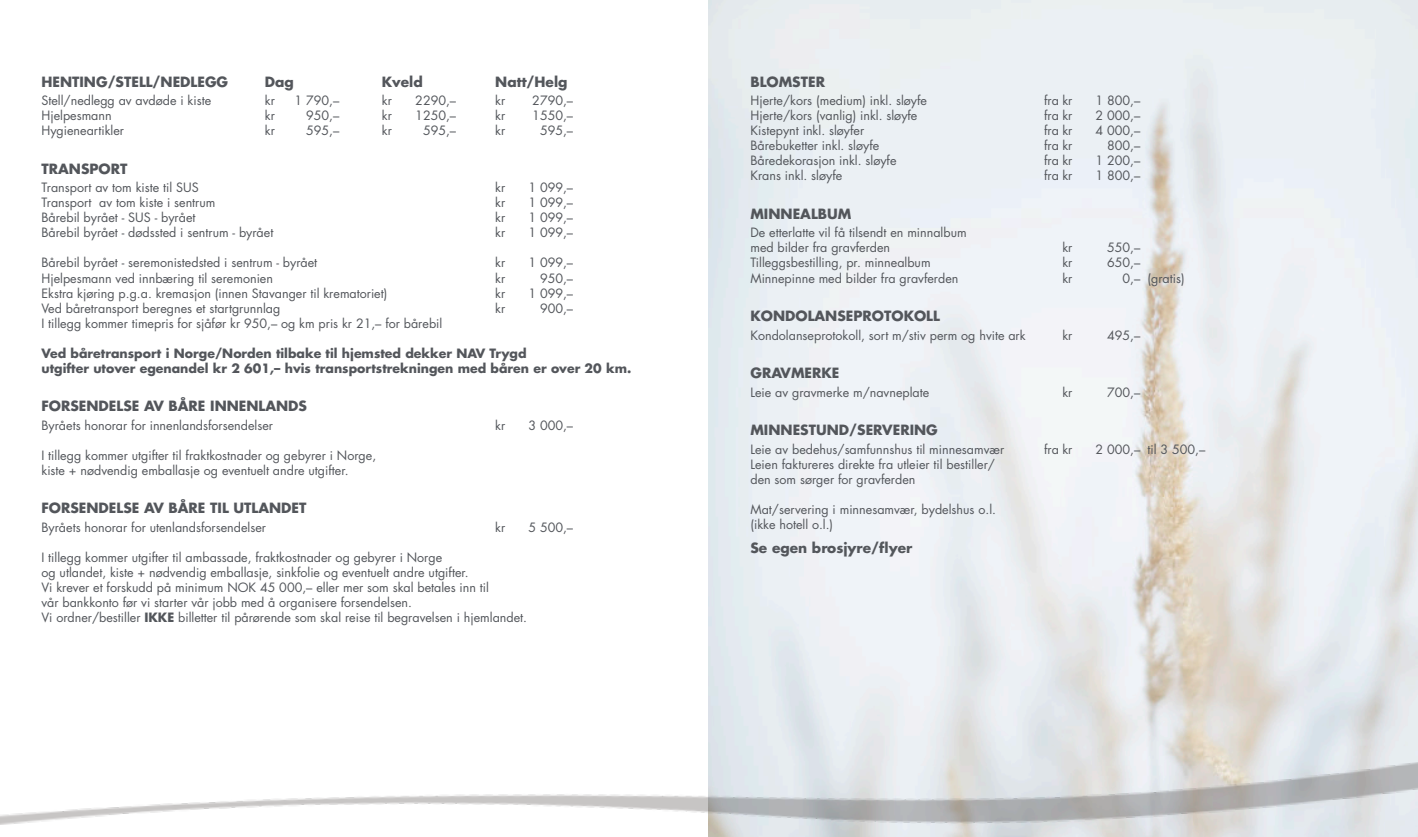
<style>
.page{position:relative;width:1418px;height:837px;background:#fff}
.page>*{position:absolute;margin:0;border:0;box-sizing:border-box;transform-origin:0 0}
.t1{font:700 13.75px "Futura Std";color:#53565b}
.t2{font:12.5px/15px "Futura Std";color:#53565b}
.t3{font:700 12.5px/15px "Futura Std";color:#53565b}
.s1{font-weight:700}
</style>
<div class="page">
<img style="left:0;top:762px;width:709px;height:62px">
<img style="left:709px;top:0;width:708px;height:836px">
<p class="t1" style="left:41px;top:75px;width:188px">HENTING/STELL/NEDLEGG</p>
<p class="t1" style="left:265px;top:75px;width:31px">Dag</p>
<p class="t1" style="left:382px;top:75px;width:42px">Kveld</p>
<p class="t1" style="left:495px;top:75px;width:74px">Natt/Helg</p>
<p class="t2" style="left:41px;top:94px;width:171px">Stell/nedlegg av avdøde i kiste</p>
<p class="t2" style="left:265px;top:94px;width:12px">kr</p>
<p class="t2" style="left:294px;top:94px;width:46px">1 790,–</p>
<p class="t2" style="left:382px;top:94px;width:12px">kr</p>
<p class="t2" style="left:415px;top:94px;width:42px">2290,–</p>
<p class="t2" style="left:495px;top:94px;width:12px">kr</p>
<p class="t2" style="left:532px;top:94px;width:42px">2790,–</p>
<p class="t2" style="left:41px;top:109px;width:72px">Hjelpesmann</p>
<p class="t2" style="left:265px;top:109px;width:12px">kr</p>
<p class="t2" style="left:306px;top:109px;width:35px">950,–</p>
<p class="t2" style="left:382px;top:109px;width:12px">kr</p>
<p class="t2" style="left:415px;top:109px;width:42px">1250,–</p>
<p class="t2" style="left:495px;top:109px;width:12px">kr</p>
<p class="t2" style="left:532px;top:109px;width:42px">1550,–</p>
<p class="t2" style="left:41px;top:124px;width:84px">Hygieneartikler</p>
<p class="t2" style="left:265px;top:124px;width:12px">kr</p>
<p class="t2" style="left:306px;top:124px;width:35px">595,–</p>
<p class="t2" style="left:382px;top:124px;width:12px">kr</p>
<p class="t2" style="left:423px;top:124px;width:35px">595,–</p>
<p class="t2" style="left:495px;top:124px;width:12px">kr</p>
<p class="t2" style="left:540px;top:124px;width:35px">595,–</p>
<p class="t1" style="left:41px;top:162px;width:87px">TRANSPORT</p>
<p class="t2" style="left:41px;top:181px;width:159px">Transport av tom kiste til SUS</p>
<p class="t2" style="left:495px;top:181px;width:12px">kr</p>
<p class="t2" style="left:528px;top:181px;width:46px">1 099,–</p>
<p class="t2" style="left:41px;top:196px;width:175px">Transport av tom kiste i sentrum</p>
<p class="t2" style="left:495px;top:196px;width:12px">kr</p>
<p class="t2" style="left:528px;top:196px;width:46px">1 099,–</p>
<p class="t2" style="left:41px;top:211px;width:155px">Bårebil byrået - SUS - byrået</p>
<p class="t2" style="left:495px;top:211px;width:12px">kr</p>
<p class="t2" style="left:528px;top:211px;width:46px">1 099,–</p>
<p class="t2" style="left:41px;top:226px;width:233px">Bårebil byrået - dødssted i sentrum - byrået</p>
<p class="t2" style="left:495px;top:226px;width:12px">kr</p>
<p class="t2" style="left:528px;top:226px;width:46px">1 099,–</p>
<p class="t2" style="left:41px;top:256px;width:277px">Bårebil byrået - seremonistedsted i sentrum - byrået</p>
<p class="t2" style="left:495px;top:256px;width:12px">kr</p>
<p class="t2" style="left:528px;top:256px;width:46px">1 099,–</p>
<p class="t2" style="left:41px;top:271px;width:233px">Hjelpesmann ved innbæring til seremonien</p>
<p class="t2" style="left:495px;top:271px;width:12px">kr</p>
<p class="t2" style="left:540px;top:271px;width:35px">950,–</p>
<p class="t2" style="left:41px;top:286px;width:347px">Ekstra kjøring p.g.a. kremasjon (innen Stavanger til krematoriet)</p>
<p class="t2" style="left:495px;top:286px;width:12px">kr</p>
<p class="t2" style="left:528px;top:286px;width:46px">1 099,–</p>
<p class="t2" style="left:41px;top:301px;width:240px">Ved båretransport beregnes et startgrunnlag</p>
<p class="t2" style="left:495px;top:301px;width:12px">kr</p>
<p class="t2" style="left:540px;top:301px;width:35px">900,–</p>
<p class="t2" style="left:41px;top:316px;width:402px">I tillegg kommer timepris for sjåfør kr 950,– og km pris kr 21,– for bårebil</p>
<p class="t3" style="left:41px;top:346px;width:591px">Ved båretransport i Norge/Norden tilbake til hjemsted dekker NAV Trygd<br>utgifter utover egenandel kr 2 601,– hvis transportstrekningen med båren er over 20 km.</p>
<p class="t1" style="left:41px;top:399px;width:267px">FORSENDELSE AV BÅRE INNENLANDS</p>
<p class="t2" style="left:41px;top:418px;width:233px">Byråets honorar for innenlandsforsendelser</p>
<p class="t2" style="left:495px;top:418px;width:12px">kr</p>
<p class="t2" style="left:528px;top:418px;width:46px">3 000,–</p>
<p class="t2" style="left:41px;top:448px;width:336px">I tillegg kommer utgifter til fraktkostnader og gebyrer i Norge, kiste + nødvendig emballasje og eventuelt andre utgifter.</p>
<p class="t1" style="left:41px;top:502px;width:266px">FORSENDELSE AV BÅRE TIL UTLANDET</p>
<p class="t2" style="left:41px;top:520px;width:226px">Byråets honorar for utenlandsforsendelser</p>
<p class="t2" style="left:495px;top:520px;width:12px">kr</p>
<p class="t2" style="left:528px;top:520px;width:46px">5 500,–</p>
<p class="t2" style="left:41px;top:550px;width:487px">I tillegg kommer utgifter til ambassade, fraktkostnader og gebyrer i Norge<br>og utlandet, kiste + nødvendig emballasje, sinkfolie og eventuelt andre utgifter.<br>Vi krever et forskudd på minimum NOK 45 000,– eller mer som skal betales inn til<br>vår bankkonto før vi starter vår jobb med å organisere forsendelsen.<br>Vi ordner/bestiller <span class="s1">IKKE</span> billetter til pårørende som skal reise til begravelsen i hjemlandet.</p>
<p class="t1" style="left:750px;top:75px;width:76px">BLOMSTER</p>
<p class="t2" style="left:750px;top:94px;width:178px">Hjerte/kors (medium) inkl. sløyfe</p>
<p class="t2" style="left:1044px;top:94px;width:30px">fra kr</p>
<p class="t2" style="left:1095px;top:94px;width:46px">1 800,–</p>
<p class="t2" style="left:750px;top:109px;width:168px">Hjerte/kors (vanlig) inkl. sløyfe</p>
<p class="t2" style="left:1044px;top:109px;width:30px">fra kr</p>
<p class="t2" style="left:1095px;top:109px;width:46px">2 000,–</p>
<p class="t2" style="left:750px;top:124px;width:115px">Kistepynt inkl. sløyfer</p>
<p class="t2" style="left:1044px;top:124px;width:30px">fra kr</p>
<p class="t2" style="left:1095px;top:124px;width:46px">4 000,–</p>
<p class="t2" style="left:750px;top:139px;width:130px">Bårebuketter inkl. sløyfe</p>
<p class="t2" style="left:1044px;top:139px;width:30px">fra kr</p>
<p class="t2" style="left:1107px;top:139px;width:35px">800,–</p>
<p class="t2" style="left:750px;top:154px;width:147px">Båredekorasjon inkl. sløyfe</p>
<p class="t2" style="left:1044px;top:154px;width:30px">fra kr</p>
<p class="t2" style="left:1095px;top:154px;width:46px">1 200,–</p>
<p class="t2" style="left:750px;top:169px;width:93px">Krans inkl. sløyfe</p>
<p class="t2" style="left:1044px;top:169px;width:30px">fra kr</p>
<p class="t2" style="left:1095px;top:169px;width:46px">1 800,–</p>
<p class="t1" style="left:750px;top:207px;width:102px">MINNEALBUM</p>
<p class="t2" style="left:750px;top:226px;width:218px">De etterlatte vil få tilsendt en minnalbum med bilder fra gravferden</p>
<p class="t2" style="left:1062px;top:241px;width:12px">kr</p>
<p class="t2" style="left:1107px;top:241px;width:35px">550,–</p>
<p class="t2" style="left:750px;top:256px;width:182px">Tilleggsbestilling, pr. minnealbum</p>
<p class="t2" style="left:1062px;top:256px;width:12px">kr</p>
<p class="t2" style="left:1107px;top:256px;width:35px">650,–</p>
<p class="t2" style="left:750px;top:271px;width:209px">Minnepinne med bilder fra gravferden</p>
<p class="t2" style="left:1062px;top:271px;width:12px">kr</p>
<p class="t2" style="left:1122px;top:271px;width:63px">0,– (gratis)</p>
<p class="t1" style="left:750px;top:309px;width:191px">KONDOLANSEPROTOKOLL</p>
<p class="t2" style="left:750px;top:328px;width:277px">Kondolanseprotokoll, sort m/stiv perm og hvite ark</p>
<p class="t2" style="left:1062px;top:328px;width:12px">kr</p>
<p class="t2" style="left:1107px;top:328px;width:35px">495,–</p>
<p class="t1" style="left:750px;top:367px;width:91px">GRAVMERKE</p>
<p class="t2" style="left:750px;top:385px;width:180px">Leie av gravmerke m/navneplate</p>
<p class="t2" style="left:1062px;top:385px;width:12px">kr</p>
<p class="t2" style="left:1107px;top:385px;width:35px">700,–</p>
<p class="t1" style="left:750px;top:424px;width:189px">MINNESTUND/SERVERING</p>
<p class="t2" style="left:750px;top:442px;width:255px">Leie av bedehus/samfunnshus til minnesamvær</p>
<p class="t2" style="left:1044px;top:442px;width:30px">fra kr</p>
<p class="t2" style="left:1095px;top:442px;width:111px">2 000,– til 3 500,–</p>
<p class="t2" style="left:750px;top:457px;width:246px">Leien faktureres direkte fra utleier til bestiller/ den som sørger for gravferden</p>
<p class="t2" style="left:750px;top:502px;width:247px">Mat/servering i minnesamvær, bydelshus o.l. (ikke hotell o.l.)</p>
<p class="t1" style="left:750px;top:541px;width:163px">Se egen brosjyre/flyer</p>
</div>
